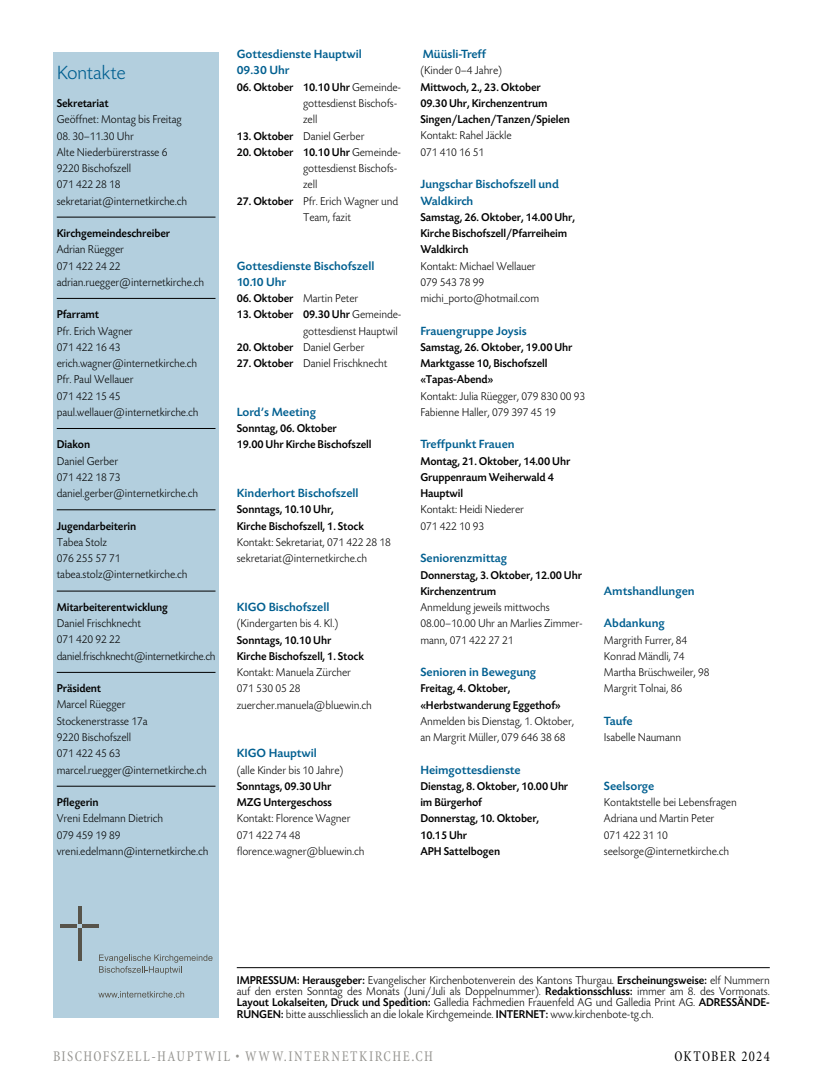
<style>
.page{position:relative;width:823px;height:1092px;background:#fff}
.page>*{position:absolute;margin:0;border:0;box-sizing:border-box;transform-origin:0 0}
.t1{font:300 20px "Today SBOP";letter-spacing:-.025em;color:#005f90}
.t2{font:condensed 15px "Minion";letter-spacing:.105em;color:#959490;scale:.95 1}
.t3{font:condensed 15px "Minion";letter-spacing:.09em;color:#000;scale:.95 1}
.t4{font:500 12.5px/16.2px "Today SBOP";color:#005f90}
.t5{font:300 11.88px/16.2px "Today SBOP";letter-spacing:-.01em;color:#000;scale:.95 1}
.t6{font:500 11.88px/16.2px "Today SBOP";letter-spacing:-.01em;color:#000;scale:.95 1}
.s1{font-weight:500}
</style>
<div class="page">
<hr style="left:237px;top:967px;width:532px;height:1px;background:#000">
<div style="left:53px;top:52px;width:166px;height:965px;background:#b3cfde"></div>
<hr style="left:57px;top:217px;width:158px;height:1px;background:#000">
<hr style="left:57px;top:298px;width:158px;height:1px;background:#000">
<hr style="left:57px;top:428px;width:158px;height:1px;background:#000">
<hr style="left:57px;top:509px;width:158px;height:1px;background:#000">
<hr style="left:57px;top:591px;width:158px;height:1px;background:#000">
<hr style="left:57px;top:672px;width:158px;height:1px;background:#000">
<hr style="left:57px;top:786px;width:158px;height:1px;background:#000">
<hr style="left:78px;top:928px;width:3px;height:32px;background:#57544b">
<hr style="left:78px;top:906px;width:3px;height:17px;background:#57544b">
<hr style="left:82px;top:924px;width:17px;height:3px;background:#57544b">
<hr style="left:60px;top:924px;width:17px;height:3px;background:#57544b">
<svg style="left:99px;top:954px;width:113px;height:20px"></svg>
<svg style="left:98px;top:991px;width:86px;height:6px"></svg>
<h1 class="t1" style="left:57px;top:62px;width:70px">Kontakte</h1>
<p class="t6" style="left:57px;top:95px;width:56px">Sekretariat</p>
<p class="t5" style="left:57px;top:112px;width:133px">Geöffnet: Montag bis Freitag</p>
<p class="t5" style="left:57px;top:128px;width:139px">08. 30–11.30 Uhr<br>Alte Niederbürerstrasse 6<br>9220 Bischofszell<br>071 422 28 18 sekretariat@internetkirche.ch</p>
<p class="t6" style="left:57px;top:225px;width:121px">Kirchgemeindeschreiber</p>
<p class="t5" style="left:57px;top:242px;width:157px">Adrian Rüegger<br>071 422 24 22 adrian.ruegger@internetkirche.ch</p>
<p class="t6" style="left:57px;top:307px;width:46px">Pfarramt</p>
<p class="t5" style="left:57px;top:323px;width:150px">Pfr. Erich Wagner<br>071 422 16 43 erich.wagner@internetkirche.ch<br>Pfr. Paul Wellauer<br>071 422 15 45 paul.wellauer@internetkirche.ch</p>
<p class="t6" style="left:57px;top:437px;width:37px">Diakon</p>
<p class="t5" style="left:57px;top:453px;width:150px">Daniel Gerber<br>071 422 18 73 daniel.gerber@internetkirche.ch</p>
<p class="t6" style="left:57px;top:518px;width:85px">Jugendarbeiterin</p>
<p class="t5" style="left:57px;top:534px;width:139px">Tabea Stolz<br>076 255 57 71 tabea.stolz@internetkirche.ch</p>
<p class="t6" style="left:57px;top:599px;width:118px">Mitarbeiterentwicklung</p>
<p class="t5" style="left:57px;top:615px;width:168px">Daniel Frischknecht<br>071 420 92 22 daniel.frischknecht@internetkirche.ch</p>
<p class="t6" style="left:57px;top:680px;width:48px">Präsident</p>
<p class="t5" style="left:57px;top:697px;width:159px">Marcel Rüegger<br>Stockenerstrasse 17a<br>9220 Bischofszell<br>071 422 45 63 marcel.ruegger@internetkirche.ch</p>
<p class="t6" style="left:57px;top:794px;width:46px">Pflegerin</p>
<p class="t5" style="left:57px;top:810px;width:161px">Vreni Edelmann Dietrich<br>079 459 19 89 vreni.edelmann@internetkirche.ch</p>
<p class="t4" style="left:237px;top:46px;width:127px">Gottesdienste Hauptwil<br>09.30 Uhr</p>
<p class="t5" style="left:303px;top:79px;width:105px;text-indent:-66px"><span class="s1">06. Oktober 10.10 Uhr</span> Gemeinde&shy;gottesdienst Bischofs&shy;zell</p>
<p class="t5" style="left:237px;top:128px;width:136px"><span class="s1">13. Oktober</span> Daniel Gerber</p>
<p class="t5" style="left:303px;top:144px;width:105px;text-indent:-66px"><span class="s1">20. Oktober 10.10 Uhr</span> Gemeinde&shy;gottesdienst Bischofs&shy;zell</p>
<p class="t5" style="left:303px;top:193px;width:102px;text-indent:-66px"><span class="s1">27. Oktober</span> Pfr. Erich Wagner und<br>Team, fazit</p>
<p class="t4" style="left:237px;top:258px;width:139px">Gottesdienste Bischofszell<br>10.10 Uhr</p>
<p class="t5" style="left:237px;top:290px;width:129px"><span class="s1">06. Oktober</span> Martin Peter</p>
<p class="t5" style="left:303px;top:307px;width:105px;text-indent:-66px"><span class="s1">13. Oktober 09.30 Uhr</span> Gemeinde&shy;gottesdienst Hauptwil</p>
<p class="t5" style="left:237px;top:339px;width:136px"><span class="s1">20. Oktober</span> Daniel Gerber</p>
<p class="t5" style="left:237px;top:355px;width:160px"><span class="s1">27. Oktober</span> Daniel Frischknecht</p>
<p class="t4" style="left:237px;top:404px;width:81px">Lord’s Meeting</p>
<p class="t6" style="left:237px;top:420px;width:143px">Sonntag, 06. Oktober<br>19.00 Uhr Kirche Bischofszell</p>
<p class="t4" style="left:237px;top:485px;width:123px">Kinderhort Bischofszell</p>
<p class="t6" style="left:237px;top:502px;width:135px">Sonntags, 10.10 Uhr,<br>Kirche Bischofszell, 1. Stock</p>
<p class="t5" style="left:237px;top:534px;width:164px">Kontakt: Sekretariat, 071 422 28 18 sekretariat@internetkirche.ch</p>
<p class="t4" style="left:237px;top:599px;width:94px">KIGO Bischofszell</p>
<p class="t5" style="left:237px;top:615px;width:108px">(Kindergarten bis 4. Kl.)</p>
<p class="t6" style="left:237px;top:632px;width:135px">Sonntags, 10.10 Uhr<br>Kirche Bischofszell, 1. Stock</p>
<p class="t5" style="left:237px;top:664px;width:143px">Kontakt: Manuela Zürcher<br>071 530 05 28 zuercher.manuela@bluewin.ch</p>
<p class="t4" style="left:237px;top:745px;width:82px">KIGO Hauptwil</p>
<p class="t5" style="left:237px;top:762px;width:114px">(alle Kinder bis 10 Jahre)</p>
<p class="t6" style="left:237px;top:778px;width:102px">Sonntags, 09.30 Uhr<br>MZG Untergeschoss</p>
<p class="t5" style="left:237px;top:810px;width:136px">Kontakt: Florence Wagner<br>071 422 74 48 florence.wagner@bluewin.ch</p>
<p class="t4" style="left:422px;top:46px;width:65px">Müüsli-Treff</p>
<p class="t5" style="left:420px;top:63px;width:87px">(Kinder 0–4 Jahre)</p>
<p class="t6" style="left:420px;top:79px;width:159px">Mittwoch, 2., 23. Oktober<br>09.30 Uhr, Kirchenzentrum<br>Singen/Lachen/Tanzen/Spielen</p>
<p class="t5" style="left:420px;top:128px;width:97px">Kontakt: Rahel Jäckle<br>071 410 16 51</p>
<p class="t4" style="left:420px;top:176px;width:140px">Jungschar Bischofszell und<br>Waldkirch</p>
<p class="t6" style="left:420px;top:209px;width:164px">Samstag, 26. Oktober, 14.00 Uhr,<br>Kirche Bischofszell/Pfarreiheim<br>Waldkirch</p>
<p class="t5" style="left:420px;top:258px;width:126px">Kontakt: Michael Wellauer<br>079 543 78 99 michi_porto@hotmail.com</p>
<p class="t4" style="left:420px;top:323px;width:108px">Frauengruppe Joysis</p>
<p class="t6" style="left:420px;top:339px;width:162px">Samstag, 26. Oktober, 19.00 Uhr<br>Marktgasse 10, Bischofszell «Tapas-Abend»</p>
<p class="t5" style="left:420px;top:388px;width:175px">Kontakt: Julia Rüegger, 079 830 00 93<br>Fabienne Haller, 079 397 45 19</p>
<p class="t4" style="left:420px;top:436px;width:96px">Treffpunkt Frauen</p>
<p class="t6" style="left:420px;top:453px;width:159px">Montag, 21. Oktober, 14.00 Uhr<br>Gruppenraum Weiherwald 4<br>Hauptwil</p>
<p class="t5" style="left:420px;top:502px;width:111px">Kontakt: Heidi Niederer<br>071 422 10 93</p>
<p class="t4" style="left:420px;top:550px;width:88px">Seniorenzmittag</p>
<p class="t6" style="left:420px;top:567px;width:172px">Donnerstag, 3. Oktober, 12.00 Uhr<br>Kirchenzentrum</p>
<p class="t5" style="left:420px;top:599px;width:172px">Anmeldung jeweils mittwochs<br>08.00–10.00 Uhr an Marlies Zimmer&shy;mann, 071 422 27 21</p>
<p class="t4" style="left:420px;top:664px;width:117px">Senioren in Bewegung</p>
<p class="t6" style="left:420px;top:680px;width:149px">Freitag, 4. Oktober, «Herbstwanderung Eggethof»</p>
<p class="t5" style="left:420px;top:713px;width:163px">Anmelden bis Dienstag, 1. Oktober, an Margrit Müller, 079 646 38 68</p>
<p class="t4" style="left:420px;top:761px;width:102px">Heimgottesdienste</p>
<p class="t6" style="left:420px;top:778px;width:157px">Dienstag, 8. Oktober, 10.00 Uhr im Bürgerhof<br>Donnerstag, 10. Oktober,<br>10.15 Uhr<br>APH Sattelbogen</p>
<p class="t4" style="left:603px;top:583px;width:92px">Amtshandlungen</p>
<p class="t4" style="left:603px;top:615px;width:62px">Abdankung</p>
<p class="t5" style="left:603px;top:632px;width:113px">Margrith Furrer, 84<br>Konrad Mändli, 74<br>Martha Brüschweiler, 98<br>Margrit Tolnai, 86</p>
<p class="t4" style="left:603px;top:713px;width:30px">Taufe</p>
<p class="t5" style="left:603px;top:729px;width:83px">Isabelle Naumann</p>
<p class="t4" style="left:603px;top:778px;width:52px">Seelsorge</p>
<p class="t5" style="left:603px;top:794px;width:141px">Kontaktstelle bei Lebensfragen<br>Adriana und Martin Peter<br>071 422 31 10 seelsorge@internetkirche.ch</p>
<p class="t5" style="left:237px;top:974px;width:562px;line-height:11.2px;text-align:justify"><span class="s1">IMPRESSUM: Herausgeber:</span> Evangelischer Kirchenbotenverein des Kantons Thurgau. <span class="s1">Erscheinungsweise:</span> elf Nummern auf den ersten Sonntag des Monats (Juni/Juli als Doppelnummer). <span class="s1">Redaktionsschluss:</span> immer am 8. des Vormonats.<br><span class="s1">Layout Lokalseiten, Druck und Spedition:</span> Galledia Fachmedien Frauenfeld AG und Galledia Print AG. <span class="s1">ADRESSÄNDE-RUNGEN:</span> bitte ausschliesslich an die lokale Kirchgemeinde. <span class="s1">INTERNET:</span> www.kirchenbote-tg.ch.</p>
<p class="t2" style="left:53px;top:1048px;width:401px">BISCHOFSZELL-HAUPTWIL • WWW.INTERNETKIRCHE.CH</p>
<p class="t3" style="left:674px;top:1048px;width:102px">OKTOBER 2024</p>
</div>
